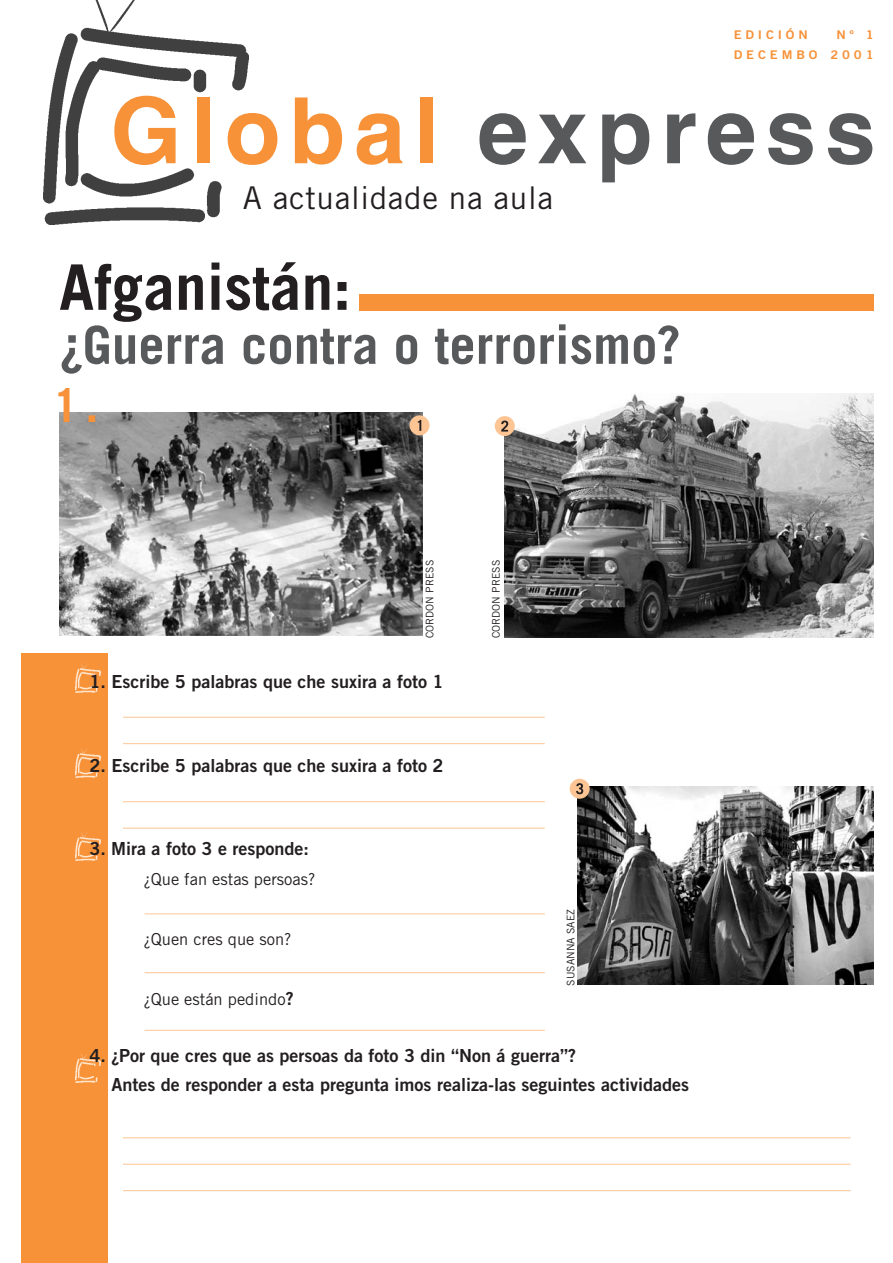
<style>
.page{position:relative;width:893px;height:1263px;background:#fff}
.page>*{position:absolute;margin:0;border:0;box-sizing:border-box;transform-origin:0 0}
.t1{font:700 91.5px "Helvetica";letter-spacing:.095em;color:#58595b}
.t2{font:700 62.85px "Trade Gothic";color:#231f20}
.t3{font:700 52.5px "Trade Gothic";color:#58595b}
.t4{font:700 46.5px "Trade Gothic";color:#f79239}
.t5{font:31.35px "Trade Gothic";letter-spacing:.02em;color:#231f20}
.t6{font:18px/28.5px "Trade Gothic Bold Two";color:#231f20}
.t7{font:16.5px "Trade Gothic";color:#231f20}
.t8{font:12px/19.8px "Trade Gothic Bold Two";letter-spacing:.3em;color:#f79239;text-align:right;scale:1.08 1}
.t9{font:10.5px "Trade Gothic";letter-spacing:.005em;color:#231f20}
.s1{color:#f79239}
.s2{font-family:"Trade Gothic Bold Two";font-size:18px}
</style>
<div class="page">
<img style="left:505px;top:393px;width:368px;height:245px">
<img style="left:43px;top:0;width:205px;height:224px">
<div style="left:359px;top:294px;width:514px;height:17px;background:#f79239"></div>
<img style="left:577px;top:786px;width:296px;height:199px">
<div style="left:21px;top:654px;width:86px;height:609px;background:#f79239"></div>
<img style="left:75px;top:748px;width:25px;height:29px">
<img style="left:75px;top:832px;width:25px;height:29px">
<img style="left:75px;top:1053px;width:25px;height:29px">
<img style="left:75px;top:663px;width:25px;height:29px">
<hr style="left:123px;top:717px;width:422px;height:1px;background:#fdc594">
<hr style="left:123px;top:743px;width:422px;height:1px;background:#fdc594">
<hr style="left:123px;top:801px;width:422px;height:1px;background:#fdc594">
<hr style="left:123px;top:828px;width:422px;height:1px;background:#fdc594">
<hr style="left:145px;top:914px;width:400px;height:1px;background:#fdc594">
<hr style="left:145px;top:972px;width:400px;height:1px;background:#fdc594">
<hr style="left:145px;top:1030px;width:400px;height:1px;background:#fdc594">
<hr style="left:123px;top:1137px;width:727px;height:1px;background:#fdc594">
<hr style="left:123px;top:1164px;width:727px;height:1px;background:#fdc594">
<hr style="left:123px;top:1190px;width:727px;height:1px;background:#fdc594">
<div style="left:495px;top:416px;width:19px;height:20px;background:#fdc594;border-radius:50%"></div>
<svg style="left:501px;top:421px;width:7px;height:11px"></svg>
<div style="left:569px;top:779px;width:20px;height:20px;background:#fdc594;border-radius:50%"></div>
<svg style="left:576px;top:783px;width:7px;height:11px"></svg>
<img style="left:59px;top:413px;width:363px;height:223px">
<div style="left:409px;top:415px;width:20px;height:20px;background:#fdc594;border-radius:50%"></div>
<svg style="left:418px;top:420px;width:3px;height:11px"></svg>
<p class="t8" style="left:733px;top:26px;width:70px">EDICIÓN</p>
<p class="t8" style="left:733px;top:26px;width:131px">N º 1<br>DECEMBO 2001</p>
<h1 class="t1" style="left:110px;top:93px;width:766px"><span class="s1">Global</span> express</h1>
<h3 class="t5" style="left:243px;top:186px;width:312px">A actualidade na aula</h3>
<h2 class="t2" style="left:59px;top:264px;width:293px">Afganistán:</h2>
<h3 class="t3" style="left:59px;top:326px;width:623px">¿Guerra contra o terrorismo?</h3>
<h3 class="t4" style="left:53px;top:388px;width:47px">1.</h3>
<p class="t9" style="left:426px;top:638px;width:80px;rotate:-90deg">CORDON PRESS</p>
<p class="t6" style="left:89px;top:669px;width:355px">1. Escribe 5 palabras que che suxira a foto 1</p>
<p class="t6" style="left:89px;top:753px;width:355px">2. Escribe 5 palabras que che suxira a foto 2</p>
<p class="t6" style="left:89px;top:836px;width:221px">3. Mira a foto 3 e responde:</p>
<p class="t7" style="left:143px;top:873px;width:173px">¿Que fan estas persoas?</p>
<p class="t7" style="left:143px;top:933px;width:150px">¿Quen cres que son?</p>
<p class="t7" style="left:143px;top:993px;width:152px">¿Que están pedindo<span class="s2">?</span></p>
<p class="t9" style="left:492px;top:638px;width:80px;rotate:-90deg">CORDON PRESS</p>
<p class="t9" style="left:567px;top:986px;width:79px;rotate:-90deg">SUSANNA SAEZ</p>
<p class="t6" style="left:111px;top:1043px;width:579px;text-indent:-22px">4. ¿Por que cres que as persoas da foto 3 din “Non á guerra”?<br>Antes de responder a esta pregunta imos realiza-las seguintes actividades</p>
</div>
